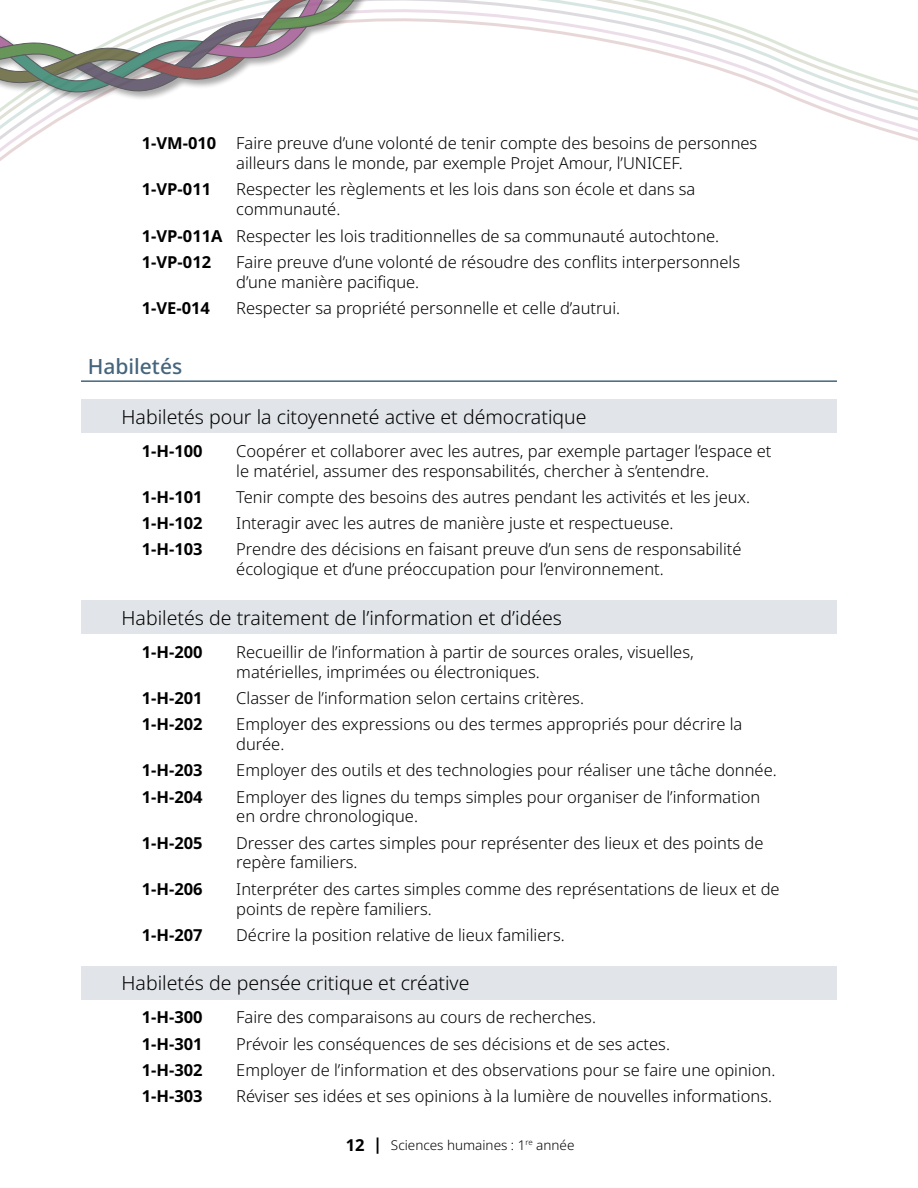
<style>
.page{position:relative;width:918px;height:1188px;background:#fff}
.page>*{position:absolute;margin:0;border:0;box-sizing:border-box;transform-origin:0 0}
.Header_Outcomes{font:500 21px "Noto Sans";color:#45657d}
.GLO{font:300 19.5px "Noto Sans";color:#000}
.Learning_Outcome{font:300 16.5px/19.8px "Noto Sans";color:#000}
.Learning_Outcome-2{font:700 16.5px "Noto Sans";color:#000}
.t1{font:300 13.5px "Noto Sans";color:#000}
.s1{font-weight:700}
.s2{font-weight:700;font-size:16.5px}
</style>
<div class="page">
<svg style="left:0;top:0;width:918px;height:161px"></svg>
<div style="left:0;top:0;width:515px;height:102px;background:#000;opacity:.4"></div>
<svg style="left:0;top:0;width:407px;height:96px"></svg>
<hr style="left:81px;top:380px;width:756px;height:2px;background:#45657d">
<div style="left:81px;top:399px;width:756px;height:33px;background:#e1e4e8"></div>
<div style="left:81px;top:601px;width:756px;height:33px;background:#e1e4e8"></div>
<div style="left:81px;top:966px;width:756px;height:33px;background:#e1e4e8"></div>
<p class="Learning_Outcome" style="left:236px;top:134px;width:523px;text-indent:-94px"><span class="s1">1-VM-010</span> Faire preuve d’une volonté de tenir compte des besoins de personnes ailleurs dans le monde, par exemple Projet Amour, l’UNICEF.</p>
<p class="Learning_Outcome-2" style="left:142px;top:178px;width:71px">1-VP-011</p>
<p class="Learning_Outcome" style="left:236px;top:180px;width:461px">Respecter les règlements et les lois dans son école et dans sa communauté.</p>
<p class="Learning_Outcome" style="left:142px;top:226px;width:579px"><span class="s1">1-VP-011A</span> Respecter les lois traditionnelles de sa communauté autochtone.</p>
<p class="Learning_Outcome-2" style="left:142px;top:250px;width:71px">1-VP-012</p>
<p class="Learning_Outcome" style="left:236px;top:252px;width:505px">Faire preuve d’une volonté de résoudre des conflits interpersonnels d’une manière pacifique.</p>
<p class="Learning_Outcome-2" style="left:142px;top:296px;width:70px">1-VE-014</p>
<p class="Learning_Outcome" style="left:236px;top:298px;width:386px">Respecter sa propriété personnelle et celle d’autrui.</p>
<h3 class="Header_Outcomes" style="left:88px;top:351px;width:96px">Habiletés</h3>
<h4 class="GLO" style="left:122px;top:403px;width:467px">Habiletés pour la citoyenneté active et démocratique</h4>
<p class="Learning_Outcome-2" style="left:142px;top:439px;width:63px">1-H-100</p>
<p class="Learning_Outcome" style="left:236px;top:441px;width:537px">Coopérer et collaborer avec les autres, par exemple partager l’espace et le matériel, assumer des responsabilités, chercher à s’entendre.</p>
<p class="Learning_Outcome-2" style="left:142px;top:485px;width:63px">1-H-101</p>
<p class="Learning_Outcome" style="left:236px;top:487px;width:515px">Tenir compte des besoins des autres pendant les activités et les jeux.</p>
<p class="Learning_Outcome-2" style="left:142px;top:512px;width:63px">1-H-102</p>
<p class="Learning_Outcome" style="left:236px;top:514px;width:439px">Interagir avec les autres de manière juste et respectueuse.</p>
<p class="Learning_Outcome-2" style="left:142px;top:538px;width:63px">1-H-103</p>
<p class="Learning_Outcome" style="left:236px;top:540px;width:507px">Prendre des décisions en faisant preuve d’un sens de responsabilité écologique et d’une préoccupation pour l’environnement.</p>
<h4 class="GLO" style="left:122px;top:604px;width:442px">Habiletés de traitement de l’information et d’idées</h4>
<p class="Learning_Outcome-2" style="left:142px;top:640px;width:63px">1-H-200</p>
<p class="Learning_Outcome" style="left:236px;top:642px;width:459px">Recueillir de l’information à partir de sources orales, visuelles, matérielles, imprimées ou électroniques.</p>
<p class="Learning_Outcome-2" style="left:142px;top:686px;width:63px">1-H-201</p>
<p class="Learning_Outcome" style="left:236px;top:689px;width:349px">Classer de l’information selon certains critères.</p>
<p class="Learning_Outcome-2" style="left:142px;top:713px;width:63px">1-H-202</p>
<p class="Learning_Outcome" style="left:236px;top:715px;width:508px">Employer des expressions ou des termes appropriés pour décrire la durée.</p>
<p class="Learning_Outcome-2" style="left:142px;top:759px;width:63px">1-H-203</p>
<p class="Learning_Outcome" style="left:236px;top:761px;width:542px">Employer des outils et des technologies pour réaliser une tâche donnée.</p>
<p class="Learning_Outcome-2" style="left:142px;top:785px;width:63px">1-H-204</p>
<p class="Learning_Outcome" style="left:236px;top:787px;width:526px">Employer des lignes du temps simples pour organiser de l’information en ordre chronologique.</p>
<p class="Learning_Outcome-2" style="left:142px;top:831px;width:63px">1-H-205</p>
<p class="Learning_Outcome" style="left:236px;top:833px;width:529px">Dresser des cartes simples pour représenter des lieux et des points de repère familiers.</p>
<p class="Learning_Outcome-2" style="left:142px;top:877px;width:63px">1-H-206</p>
<p class="Learning_Outcome" style="left:236px;top:879px;width:545px">Interpréter des cartes simples comme des représentations de lieux et de points de repère familiers.</p>
<p class="Learning_Outcome-2" style="left:142px;top:923px;width:63px">1-H-207</p>
<p class="Learning_Outcome" style="left:236px;top:925px;width:330px">Décrire la position relative de lieux familiers.</p>
<h4 class="GLO" style="left:122px;top:969px;width:350px">Habiletés de pensée critique et créative</h4>
<p class="Learning_Outcome-2" style="left:142px;top:1006px;width:63px">1-H-300</p>
<p class="Learning_Outcome" style="left:236px;top:1008px;width:361px">Faire des comparaisons au cours de recherches.</p>
<p class="Learning_Outcome-2" style="left:142px;top:1032px;width:63px">1-H-301</p>
<p class="Learning_Outcome" style="left:236px;top:1034px;width:435px">Prévoir les conséquences de ses décisions et de ses actes.</p>
<p class="Learning_Outcome-2" style="left:142px;top:1058px;width:63px">1-H-302</p>
<p class="Learning_Outcome" style="left:236px;top:1061px;width:541px">Employer de l’information et des observations pour se faire une opinion.</p>
<p class="Learning_Outcome-2" style="left:142px;top:1085px;width:63px">1-H-303</p>
<p class="Learning_Outcome" style="left:236px;top:1087px;width:537px">Réviser ses idées et ses opinions à la lumière de nouvelles informations.</p>
<p class="t1" style="left:346px;top:1135px;width:230px"><span class="s2">12 |</span> Sciences humaines : 1<sup>re</sup> année</p>
</div>
